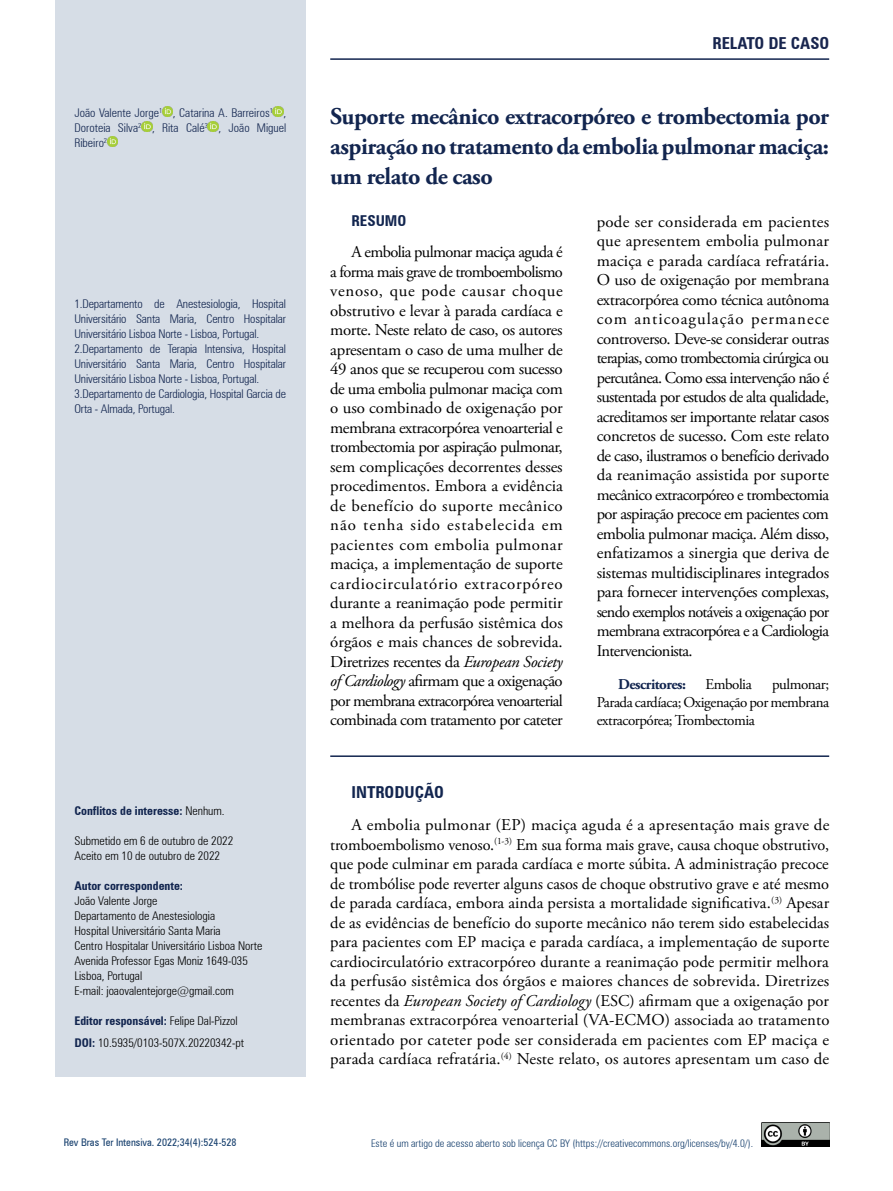
<style>
.page{position:relative;width:893px;height:1191px;background:#fff}
.page>*{position:absolute;margin:0;border:0;box-sizing:border-box;transform-origin:0 0}
.t1{font:700 24px/30px "Adobe Garamond Pro";letter-spacing:-.02em;color:#12254f;text-align:justify}
.t2{font:16.5px/19.5px "Adobe Garamond Pro";letter-spacing:-.035em;color:#000;text-align:justify}
.t3{font:700 condensed 16.5px "Zurich BT";color:#18254e}
.t4{font:700 condensed 16.5px "Zurich BT";color:#12254f}
.t5{font:15px/18px "Adobe Garamond Pro";letter-spacing:-.03em;color:#000;text-align:justify}
.t6{font:700 15px "Adobe Garamond Pro";letter-spacing:-.03em;color:#12254f}
.t7{font:700 condensed 15px "Zurich BT";color:#12254f}
.t8{font:300 condensed 12px/15px "Zurich BT";letter-spacing:-.01em;color:#12254f;text-align:justify}
.t9{font:300 condensed 12px/15px "Zurich BT";color:#000}
.t10{font:700 condensed 12px "Zurich BT";color:#12254f}
.t11{font:300 condensed 10.5px "Zurich BT";color:#163f6d}
.t12{font:condensed 10.5px "Zurich BT";color:#163f6d}
.s1{font-weight:300;color:#000}
.s2{font-weight:700;color:#12254f}
.s3{font-style:italic}
</style>
<div class="page">
<div style="left:55px;top:0;width:250px;height:1076px;background:#d5dce6"></div>
<svg style="left:162px;top:106px;width:11px;height:11px"></svg>
<svg style="left:273px;top:106px;width:11px;height:11px"></svg>
<svg style="left:141px;top:121px;width:11px;height:11px"></svg>
<svg style="left:208px;top:121px;width:10px;height:11px"></svg>
<svg style="left:107px;top:136px;width:11px;height:11px"></svg>
<hr style="left:330px;top:755px;width:499px;height:2px;background:#12254f">
<img style="left:761px;top:1122px;width:68px;height:24px">
<hr style="left:330px;top:58px;width:499px;height:2px;background:#12254f">
<p class="t8" style="left:74px;top:105px;width:213px">João Valente Jorge<sup>1</sup> , Catarina A. Barreiros<sup>1</sup> , Doroteia Silva<sup>2</sup> , Rita Calé<sup>3</sup> , João Miguel Ribeiro<sup>2</sup></p>
<p class="t8" style="left:74px;top:296px;width:213px;text-align:left">1.Departamento de Anestesiologia, Hospital Universitário Santa Maria, Centro Hospitalar Universitário Lisboa Norte - Lisboa, Portugal.<br>2.Departamento de Terapia Intensiva, Hospital Universitário Santa Maria, Centro Hospitalar Universitário Lisboa Norte - Lisboa, Portugal.<br>3.Departamento de Cardiologia, Hospital Garcia de Orta - Almada, Portugal.</p>
<p class="t10" style="left:74px;top:803px;width:152px">Conflitos de interesse: <span class="s1">Nenhum.</span></p>
<p class="t9" style="left:74px;top:833px;width:160px">Submetido em 6 de outubro de 2022<br>Aceito em 10 de outubro de 2022</p>
<p class="t10" style="left:74px;top:878px;width:110px">Autor correspondente:</p>
<p class="t9" style="left:74px;top:893px;width:189px">João Valente Jorge<br>Departamento de Anestesiologia<br>Hospital Universitário Santa Maria<br>Centro Hospitalar Universitário Lisboa Norte Avenida Professor Egas Moniz 1649-035<br>Lisboa, Portugal<br>E-mail: joaovalentejorge@gmail.com</p>
<p class="t9" style="left:74px;top:1009px;width:171px;line-height:22.2px"><span class="s2">Editor responsável:</span> Felipe Dal-Pizzol<br><span class="s2">DOI:</span> 10.5935/0103-507X.20220342-pt</p>
<p class="t12" style="left:64px;top:1135px;width:174px">Rev Bras Ter Intensiva. 2022;34(4):524-528</p>
<p class="t3" style="left:712px;top:33px;width:118px">RELATO DE CASO</p>
<h1 class="t1" style="left:330px;top:102px;width:500px">Suporte mecânico extracorpóreo e trombectomia por aspiração no tratamento da embolia pulmonar maciça: um relato de caso</h1>
<p class="t7" style="left:351px;top:211px;width:56px">RESUMO</p>
<p class="t2" style="left:597px;top:212px;width:234px">pode ser considerada em pacientes que apresentem embolia pulmonar maciça e parada cardíaca refratária.<br>O uso de oxigenação por membrana extracorpórea como técnica autônoma com anticoagulação permanece controverso. Deve-se considerar outras terapias, como trombectomia cirúrgica ou percutânea. Como essa intervenção não é sustentada por estudos de alta qualidade, acreditamos ser importante relatar casos concretos de sucesso. Com este relato de caso, ilustramos o benefício derivado da reanimação assistida por suporte mecânico extracorpóreo e trombectomia por aspiração precoce em pacientes com embolia pulmonar maciça. Além disso, enfatizamos a sinergia que deriva de sistemas multidisciplinares integrados para fornecer intervenções complexas, sendo exemplos notáveis a oxigenação por membrana extracorpórea e a Cardiologia Intervencionista.</p>
<p class="t6" style="left:618px;top:676px;width:70px">Descritores:</p>
<p class="t5" style="left:705px;top:676px;width:48px">Embolia</p>
<p class="t2" style="left:330px;top:243px;width:234px;text-indent:21px">A embolia pulmonar maciça aguda é a forma mais grave de tromboembolismo venoso, que pode causar choque obstrutivo e levar à parada cardíaca e morte. Neste relato de caso, os autores apresentam o caso de uma mulher de 49 anos que se recuperou com sucesso de uma embolia pulmonar maciça com o uso combinado de oxigenação por membrana extracorpórea venoarterial e trombectomia por aspiração pulmonar, sem complicações decorrentes desses procedimentos. Embora a evidência de benefício do suporte mecânico não tenha sido estabelecida em pacientes com embolia pulmonar maciça, a implementação de suporte cardiocirculatório extracorpóreo durante a reanimação pode permitir a melhora da perfusão sistêmica dos órgãos e mais chances de sobrevida.<br>Diretrizes recentes da <span class="s3">European Society of Cardiology</span> afirmam que a oxigenação por membrana extracorpórea venoarterial combinada com tratamento por cateter</p>
<p class="t5" style="left:597px;top:676px;width:234px;text-indent:175px">pulmonar; Parada cardíaca; Oxigenação por membrana extracorpórea; Trombectomia</p>
<p class="t4" style="left:351px;top:782px;width:94px">INTRODUÇÃO</p>
<p class="t2" style="left:330px;top:816px;width:501px;text-indent:21px">A embolia pulmonar (EP) maciça aguda é a apresentação mais grave de tromboembolismo venoso.<sup>(1-3)</sup> Em sua forma mais grave, causa choque obstrutivo, que pode culminar em parada cardíaca e morte súbita. A administração precoce de trombólise pode reverter alguns casos de choque obstrutivo grave e até mesmo de parada cardíaca, embora ainda persista a mortalidade significativa.<sup>(3)</sup> Apesar de as evidências de benefício do suporte mecânico não terem sido estabelecidas para pacientes com EP maciça e parada cardíaca, a implementação de suporte cardiocirculatório extracorpóreo durante a reanimação pode permitir melhora da perfusão sistêmica dos órgãos e maiores chances de sobrevida. Diretrizes recentes da <span class="s3">European Society of Cardiology</span> (ESC) afirmam que a oxigenação por membranas extracorpórea venoarterial (VA-ECMO) associada ao tratamento orientado por cateter pode ser considerada em pacientes com EP maciça e parada cardíaca refratária.<sup>(4)</sup> Neste relato, os autores apresentam um caso de</p>
<p class="t11" style="left:371px;top:1137px;width:384px">Este é um artigo de acesso aberto sob licença CC BY (https://creativecommons.org/licenses/by/4.0/).</p>
</div>
